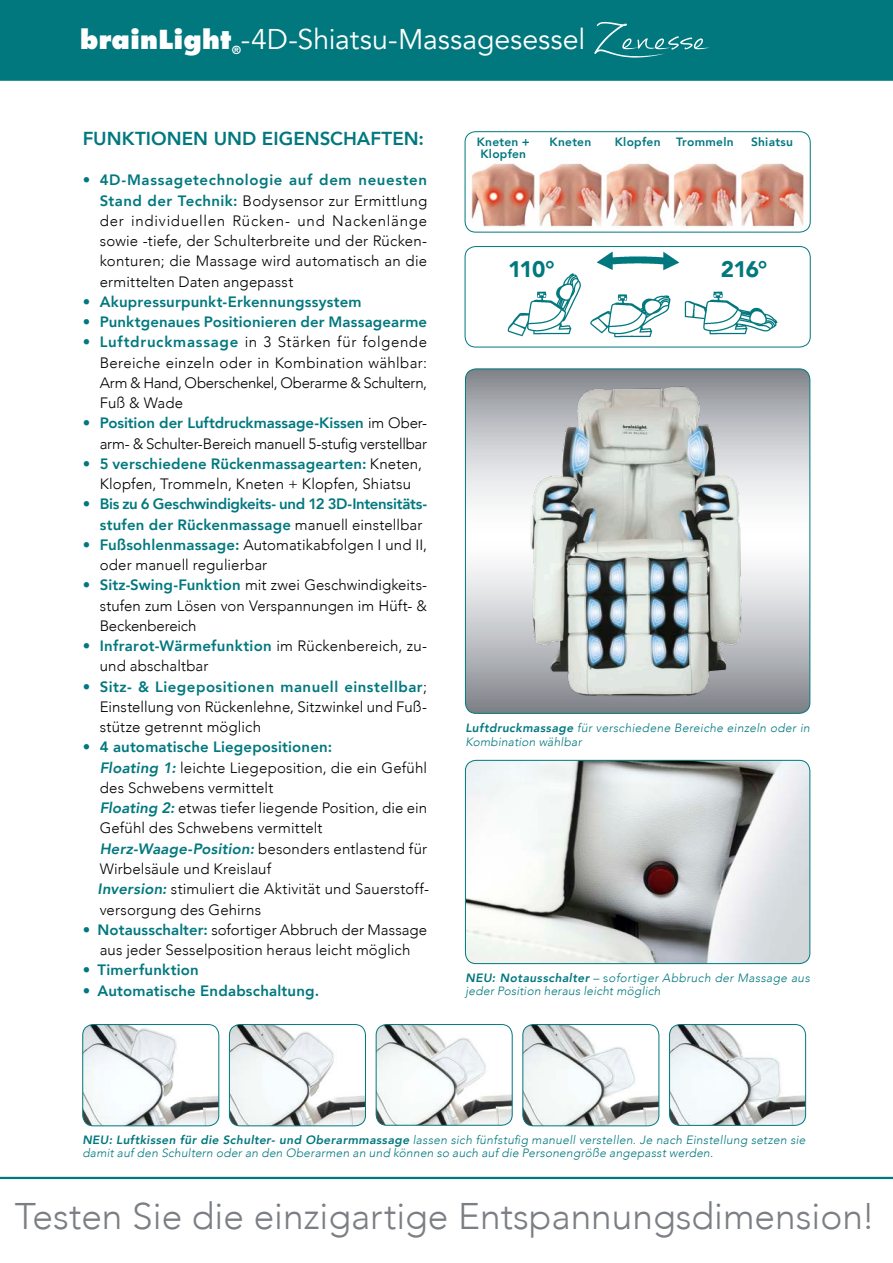
<style>
.page{position:relative;width:893px;height:1263px;background:#fff}
.page>*{position:absolute;margin:0;border:0;box-sizing:border-box;transform-origin:0 0}
.t1{font:67.5px "Mathilde";letter-spacing:.01em;color:#fff}
.t2{font:300 37.05px "Avenir";color:#7b7e83}
.t3{font:28.5px "Avenir";letter-spacing:-.005em;color:#fff}
.t4{font:800 25.5px "Futura";letter-spacing:.01em;color:#fff}
.t5{font:900 22.5px "Avenir";letter-spacing:-.045em;color:#00787e}
.t6{font:800 18.75px "Avenir";color:#00787e}
.t7{font:300 15px/20.2px "Avenir";letter-spacing:.005em;color:#000;text-align:justify}
.t8{font:800 15px "Avenir";letter-spacing:.01em;color:#00787e}
.t9{font:300 15px/20.2px "Avenir";letter-spacing:-.015em;color:#000;text-align:right}
.t10{font:800 15px/20.2px "Avenir";letter-spacing:-.015em;color:#00787e}
.t11{font:italic 300 12px/13.5px "Avenir";letter-spacing:.02em;color:#00787e}
.t12{font:800 12px "Avenir";letter-spacing:.02em;color:#00787e}
.t13{font:800 10.95px "Futura";color:#fff}
.s1{color:#00787e}
.s2{font-weight:800;color:#00787e}
.s3{font-weight:300}
.s4{font-weight:300;color:#000}
.s5{font-weight:800;font-style:italic;color:#00787e}
.s6{font-weight:800}
.s7{font-style:normal}
</style>
<div class="page">
<img style="left:466px;top:248px;width:344px;height:95px">
<div style="left:465px;top:246px;width:346px;height:101px;border:1px solid #00787e;border-radius:11px"></div>
<img style="left:465px;top:136px;width:345px;height:96px">
<div style="left:465px;top:131px;width:346px;height:101px;border:1px solid #00787e;border-radius:11px"></div>
<img style="left:84px;top:1024px;width:135px;height:102px">
<div style="left:82px;top:1024px;width:137px;height:102px;border:1px solid #00787e;border-radius:11px"></div>
<img style="left:229px;top:1024px;width:136px;height:102px">
<div style="left:229px;top:1024px;width:137px;height:102px;border:1px solid #00787e;border-radius:11px"></div>
<img style="left:376px;top:1024px;width:136px;height:101px">
<div style="left:376px;top:1024px;width:137px;height:101px;border:1px solid #00787e;border-radius:11px"></div>
<img style="left:524px;top:1024px;width:135px;height:102px">
<div style="left:522px;top:1024px;width:137px;height:102px;border:1px solid #00787e;border-radius:11px"></div>
<img style="left:669px;top:1024px;width:137px;height:101px">
<div style="left:669px;top:1024px;width:137px;height:102px;border:1px solid #00787e;border-radius:11px"></div>
<img style="left:465px;top:370px;width:345px;height:343px">
<div style="left:465px;top:368px;width:345px;height:346px;border:1px solid #00787e;border-radius:11px"></div>
<img style="left:465px;top:760px;width:345px;height:203px">
<div style="left:465px;top:760px;width:345px;height:204px;border:1px solid #00787e;border-radius:11px"></div>
<hr style="left:0;top:1177px;width:893px;height:2px;background:#00787e">
<div style="left:0;top:0;width:893px;height:81px;background:#00787e"></div>
<h3 class="t3" style="left:241px;top:22px;width:346px">-4D-Shiatsu-Massagesessel</h3>
<h1 class="t1" style="left:593px;top:-14px;width:114px">Zenesse</h1>
<h3 class="t4" style="left:80px;top:23px;width:153px">brainLight</h3>
<p class="t13" style="left:232px;top:43px;width:10px">®</p>
<p class="t6" style="left:83px;top:124px;width:343px">FUNKTIONEN UND EIGENSCHAFTEN:</p>
<p class="t7" style="left:100px;top:170px;width:329px;text-indent:-17px"><span class="s1">•</span> <span class="s2">4D-Massagetechnologie auf dem neuesten Stand der Technik:</span> Bodysensor zur Ermittlung der individuellen Rücken- und Nackenlänge sowie -tiefe, der Schulterbreite und der Rücken&shy;konturen; die Massage wird automatisch an die ermittelten Daten angepasst</p>
<p class="t8" style="left:83px;top:290px;width:280px"><span class="s3">•</span> Akupressurpunkt-Erkennungssystem</p>
<p class="t8" style="left:83px;top:310px;width:346px"><span class="s3">•</span> Punktgenaues Positionieren der Massagearme</p>
<p class="t7" style="left:100px;top:332px;width:329px;text-indent:-17px"><span class="s1">•</span> <span class="s2">Luftdruckmassage</span> in 3 Stärken für folgende Bereiche einzeln oder in Kombination wählbar:<br>Arm &amp; Hand, Oberschenkel, Oberarme &amp; Schultern, Fuß &amp; Wade</p>
<p class="t9" style="left:83px;top:413px;width:346px"><span class="s1">•</span> <span class="s2">Position der Luftdruckmassage-Kissen</span> im Ober&shy;arm- &amp; Schulter-Bereich manuell 5-stufig verstellbar</p>
<p class="t7" style="left:83px;top:454px;width:341px;text-align:center"><span class="s1">•</span> <span class="s2">5 verschiedene Rückenmassagearten:</span> Kneten,<br>Klopfen, Trommeln, Kneten + Klopfen, Shiatsu</p>
<p class="t10" style="left:100px;top:494px;width:329px;text-indent:-17px"><span class="s3">•</span> Bis zu 6 Geschwindigkeits- und 12 3D-Intensitäts&shy;stufen der Rückenmassage <span class="s4">manuell einstellbar</span></p>
<p class="t7" style="left:100px;top:535px;width:329px;text-indent:-17px"><span class="s1">•</span> <span class="s2">Fußsohlenmassage:</span> Automatikabfolgen I und II, oder manuell regulierbar</p>
<p class="t7" style="left:100px;top:575px;width:329px;text-indent:-17px"><span class="s1">•</span> <span class="s2">Sitz-Swing-Funktion</span> mit zwei Geschwindigkeits&shy;stufen zum Lösen von Verspannungen im Hüft- &amp; Beckenbereich</p>
<p class="t7" style="left:100px;top:636px;width:329px;text-indent:-17px"><span class="s1">•</span> <span class="s2">Infrarot-Wärmefunktion</span> im Rückenbereich, zu&shy;und abschaltbar</p>
<p class="t7" style="left:100px;top:676px;width:329px;text-indent:-17px"><span class="s1">•</span> <span class="s2">Sitz- &amp; Liegepositionen manuell einstellbar</span>; Einstellung von Rückenlehne, Sitzwinkel und Fuß&shy;stütze getrennt möglich</p>
<p class="t7" style="left:98px;top:737px;width:333px;text-align:left;text-indent:-15px"><span class="s1">•</span> <span class="s2">4 automatische Liegepositionen:<br></span><span class="s5">Floating 1:</span> leichte Liegeposition, die ein Gefühl des Schwebens vermittelt<br><span class="s5">Floating 2:</span> etwas tiefer liegende Position, die ein Gefühl des Schwebens vermittelt <span class="s5">Herz-Waage-Position:</span> besonders entlastend für Wirbelsäule und Kreislauf<br><span class="s5">Inversion:</span> stimuliert die Aktivität und Sauerstoff&shy;versorgung des Gehirns</p>
<p class="t7" style="left:83px;top:919px;width:346px;text-align:center"><span class="s1">•</span> <span class="s2">Notausschalter:</span> sofortiger Abbruch der Massage aus jeder Sesselposition heraus leicht möglich</p>
<p class="t8" style="left:83px;top:958px;width:118px"><span class="s3">•</span> Timerfunktion</p>
<p class="t8" style="left:83px;top:978px;width:238px"><span class="s3">•</span> Automatische Endabschaltung.</p>
<p class="t12" style="left:477px;top:132px;width:55px">Kneten +</p>
<p class="t12" style="left:550px;top:132px;width:43px">Kneten</p>
<p class="t12" style="left:615px;top:132px;width:47px">Klopfen</p>
<p class="t12" style="left:676px;top:132px;width:59px">Trommeln</p>
<p class="t12" style="left:751px;top:132px;width:43px">Shiatsu</p>
<p class="t12" style="left:480px;top:145px;width:47px">Klopfen</p>
<h3 class="t5" style="left:508px;top:250px;width:48px">110°</h3>
<h3 class="t5" style="left:721px;top:250px;width:48px">216°</h3>
<p class="t11" style="left:465px;top:721px;width:346px"><span class="s6">Luftdruckmassage</span> für verschiedene Bereiche einzeln oder in<br>Kombination wählbar</p>
<p class="t11" style="left:465px;top:971px;width:346px"><span class="s6">NEU: Notausschalter</span> <span class="s7">– s</span>ofortiger Abbruch der Massage aus jeder Position heraus leicht möglich</p>
<p class="t11" style="left:82px;top:1133px;width:725px"><span class="s6">NEU: Luftkissen für die Schulter- und Oberarmmassage</span> lassen sich fünfstufig manuell verstellen. Je nach Einstellung setzen sie damit auf den Schultern oder an den Oberarmen an und können so auch auf die Personengröße angepasst werden.</p>
<h2 class="t2" style="left:15px;top:1194px;width:862px">Testen Sie die einzigartige Entspannungsdimension!</h2>
</div>
